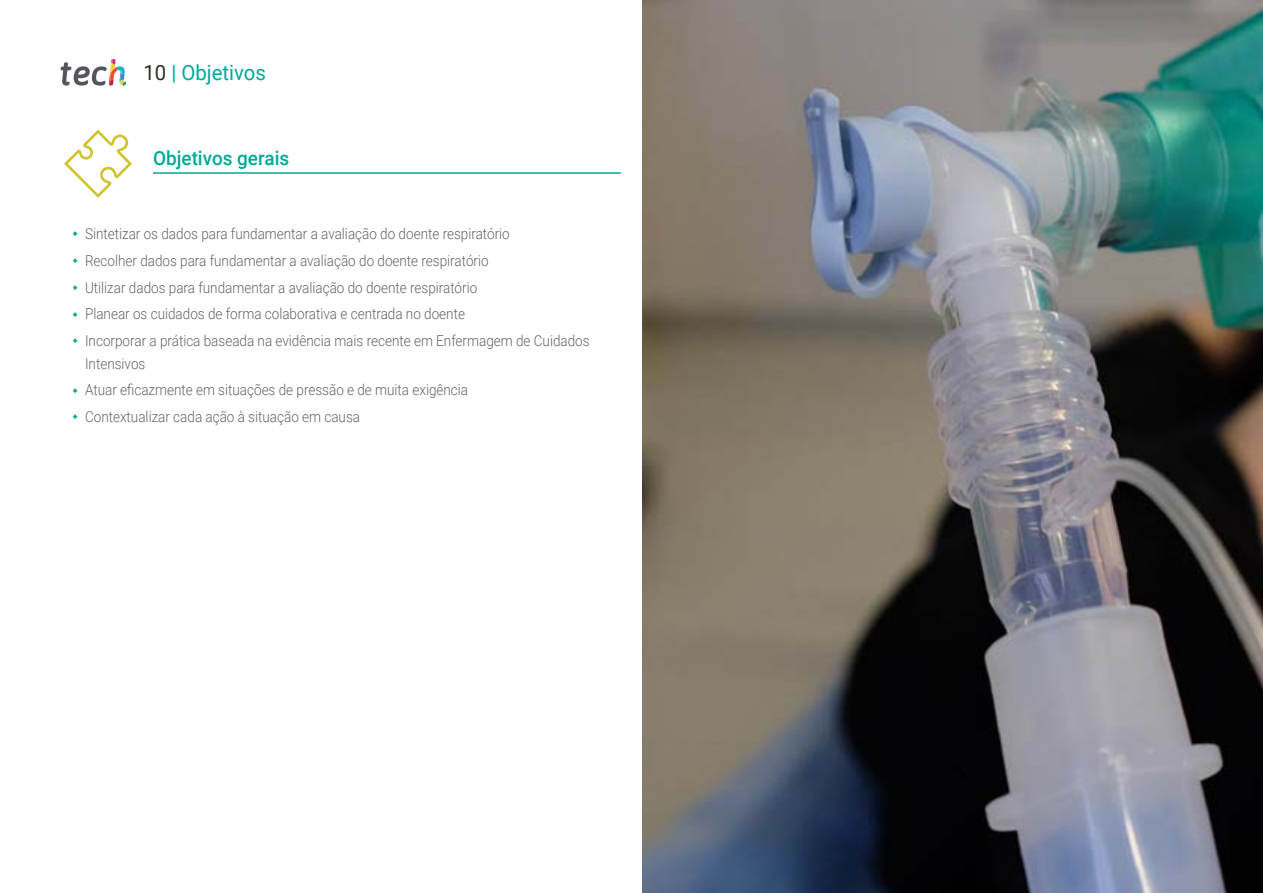
<style>
.page{position:relative;width:1263px;height:893px;background:#fff}
.page>*{position:absolute;margin:0;border:0;box-sizing:border-box;transform-origin:0 0}
.t1{font:21px "Roboto";color:#00a996}
.t2{font:500 19.5px "Roboto";color:#00a996}
.t3{font:300 15px/26.7px "Roboto";color:#61646a;scale:.9 1}
.s1{color:#312e20}
</style>
<div class="page">
<hr style="left:153px;top:173px;width:468px;height:1px;background:#00a996">
<svg style="left:64px;top:130px;width:68px;height:68px"></svg>
<img style="left:642px;top:0;width:621px;height:893px">
<svg style="left:61px;top:59px;width:65px;height:27px"></svg>
<h1 class="t1" style="left:144px;top:57px;width:124px"><span class="s1">10</span> | Objetivos</h1>
<h2 class="t2" style="left:153px;top:144px;width:138px">Objetivos gerais</h2>
<p class="t3" style="left:85px;top:220px;width:562px">Sintetizar os dados para fundamentar a avaliação do doente respiratório<br>Recolher dados para fundamentar a avaliação do doente respiratório<br>Utilizar dados para fundamentar a avaliação do doente respiratório<br>Planear os cuidados de forma colaborativa e centrada no doente<br>Incorporar a prática baseada na evidência mais recente em Enfermagem de Cuidados</p>
<p class="t3" style="left:85px;top:349px;width:427px">Intensivos<br>Atuar eficazmente em situações de pressão e de muita exigência<br>Contextualizar cada ação à situação em causa</p>
</div>
